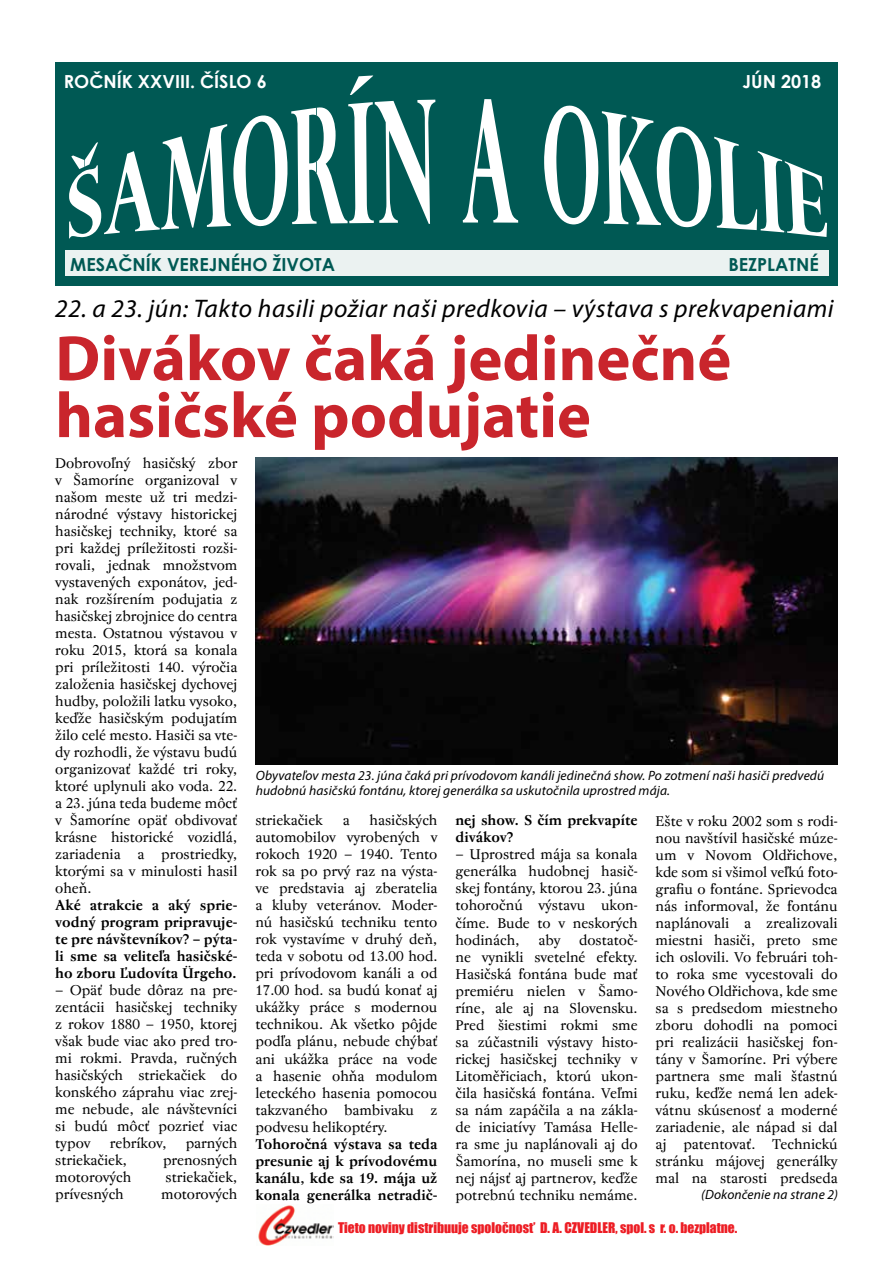
<style>
.page{position:relative;width:893px;height:1263px;background:#fff}
.page>*{position:absolute;margin:0;border:0;box-sizing:border-box;transform-origin:0 0}
.t1{font:700 64.5px/57px "Myriad Pro";color:#c9252c}
.t2{font:italic 25.5px "Myriad Pro";letter-spacing:.02em;color:#000}
.t3{font:700 18px "Century Gothic";color:#005954}
.t4{font:700 18px "Century Gothic";color:#fff}
.t5{font:14.25px/17px "Regent Pro";letter-spacing:-.005em;color:#000;text-align:justify}
.t6{font:700 14.25px/17px "Regent Pro";letter-spacing:-.005em;color:#000;text-align:justify}
.t7{font:italic 13.5px/15px "Myriad Pro";letter-spacing:.01em;color:#000}
.t8{font:13.5px "Impact";color:#ed1d24}
</style>
<div class="page">
<img style="left:255px;top:457px;width:583px;height:307px">
<div style="left:55px;top:63px;width:783px;height:223px;background:#005954"></div>
<div style="left:65px;top:250px;width:763px;height:26px;background:#ebf2f1"></div>
<svg style="left:69px;top:75px;width:758px;height:163px"></svg>
<img style="left:258px;top:1205px;width:76px;height:41px">
<p class="t4" style="left:64px;top:68px;width:205px">ROČNÍK XXVIII. ČÍSLO 6</p>
<p class="t4" style="left:742px;top:68px;width:80px">JÚN 2018</p>
<p class="t3" style="left:70px;top:250px;width:266px">MESAČNÍK VEREJNÉHO ŽIVOTA</p>
<p class="t3" style="left:728px;top:250px;width:92px">BEZPLATNÉ</p>
<h2 class="t2" style="left:55px;top:292px;width:780px">22. a 23. jún: Takto hasili požiar naši predkovia – výstava s prekvapeniami</h2>
<h1 class="t1" style="left:55px;top:328px;width:678px">Divákov čaká jedinečné hasičské podujatie</h1>
<p class="t5" style="left:55px;top:455px;width:184px">Dobrovoľný hasičský zbor v Šamoríne organizoval v našom meste už tri medzi&shy;národné výstavy historickej hasičskej techniky, ktoré sa pri každej príležitosti rozši&shy;rovali, jednak množstvom vystavených exponátov, jed&shy;nak rozšírením podujatia z hasičskej zbrojnice do centra mesta. Ostatnou výstavou v roku 2015, ktorá sa konala pri príležitosti 140. výročia založenia hasičskej dychovej hudby, položili latku vysoko, keďže hasičským podujatím žilo celé mesto. Hasiči sa vte&shy;dy rozhodli, že výstavu budú organizovať každé tri roky, ktoré uplynuli ako voda. 22. a 23. júna teda budeme môcť v Šamoríne opäť obdivovať krásne historické vozidlá, zariadenia a prostriedky, ktorými sa v minulosti hasil oheň.</p>
<p class="t6" style="left:55px;top:897px;width:184px">Aké atrakcie a aký sprie&shy;vodný program pripravuje&shy;te pre návštevníkov? – pýta&shy;li sme sa veliteľa hasičské&shy;ho zboru Ľudovíta Ürgeho.</p>
<p class="t5" style="left:55px;top:982px;width:184px">– Opäť bude dôraz na pre&shy;zentácii hasičskej techniky z rokov 1880 – 1950, ktorej však bude viac ako pred tro&shy;mi rokmi. Pravda, ručných hasičských striekačiek do konského záprahu viac zrej&shy;me nebude, ale návštevníci si budú môcť pozrieť viac typov</p>
<p class="t7" style="left:256px;top:767px;width:570px">Obyvateľov mesta 23. júna čaká pri prívodovom kanáli jedinečná show. Po zotmení naši hasiči predvedú hudobnú hasičskú fontánu, ktorej generálka sa uskutočnila uprostred mája.</p>
<p class="t5" style="left:255px;top:812px;width:184px;text-indent:114px">hasičských automobilov vyrobených v rokoch 1920 – 1940. Tento rok sa po prvý raz na výsta&shy;ve predstavia aj zberatelia a kluby veteránov. Moder&shy;nú hasičskú techniku tento rok vystavíme v druhý deň, teda v sobotu od 13.00 hod. pri prívodovom kanáli a od 17.00 hod. sa budú konať aj ukážky práce s modernou technikou. Ak všetko pôjde podľa plánu, nebude chýbať ani ukážka práce na vode a hasenie ohňa modulom leteckého hasenia pomocou takzvaného bambivaku z podvesu helikoptéry.</p>
<p class="t6" style="left:255px;top:1135px;width:184px">Tohoročná výstava sa teda presunie aj k prívodovému kanálu, kde sa 19. mája už konala generálka netradič-</p>
<p class="t5" style="left:255px;top:812px;width:69px">striekačiek</p>
<p class="t5" style="left:343px;top:812px;width:9px">a</p>
<p class="t6" style="left:455px;top:812px;width:184px">nej show. S čím prekvapíte divákov?</p>
<p class="t5" style="left:455px;top:846px;width:184px">– Uprostred mája sa konala generálka hudobnej hasič&shy;skej fontány, ktorou 23. júna tohoročnú výstavu ukon&shy;číme. Bude to v neskorých hodinách,</p>
<p class="t5" style="left:656px;top:812px;width:184px">Ešte v roku 2002 som s rodi&shy;nou navštívil hasičské múze&shy;um v Novom Oldřichove, kde som si všimol veľkú foto&shy;grafiu o fontáne. Sprievodca nás informoval, že fontánu naplánovali a zrealizovali miestni hasiči, preto sme ich oslovili. Vo februári toh&shy;to roka sme vycestovali do Nového Oldřichova, kde sme sa s predsedom miestneho zboru dohodli na pomoci pri realizácii hasičskej fon&shy;tány v Šamoríne. Pri výbere partnera sme mali šťastnú ruku, keďže nemá len adek&shy;vátnu skúsenosť a moderné zariadenie, ale nápad si dal aj patentovať. Technickú stránku májovej generálky mal na starosti predseda</p>
<p class="t5" style="left:455px;top:931px;width:184px;text-indent:124px">dostatoč&shy;ne vynikli svetelné efekty.<br>Hasičská fontána bude mať premiéru nielen v Šamo&shy;ríne, ale aj na Slovensku.<br>Pred šiestimi rokmi sme sa zúčastnili výstavy histo&shy;rickej hasičskej techniky v Litoměřiciach, ktorú ukon&shy;čila hasičská fontána. Veľmi sa nám zapáčila a na zákla&shy;de iniciatívy Tamása Helle&shy;ra sme ju naplánovali aj do Šamorína, no museli sme k nej nájsť aj partnerov, keďže potrebnú techniku nemáme.</p>
<p class="t5" style="left:538px;top:931px;width:24px">aby</p>
<p class="t5" style="left:110px;top:1135px;width:58px">rebríkov,</p>
<p class="t5" style="left:186px;top:1135px;width:53px">parných</p>
<p class="t5" style="left:55px;top:1152px;width:73px">striekačiek,</p>
<p class="t5" style="left:163px;top:1152px;width:76px">prenosných</p>
<p class="t5" style="left:55px;top:1169px;width:78px">motorových</p>
<p class="t5" style="left:165px;top:1169px;width:73px">striekačiek,</p>
<p class="t5" style="left:55px;top:1186px;width:70px">prívesných</p>
<p class="t5" style="left:161px;top:1186px;width:78px">motorových</p>
<p class="t7" style="left:701px;top:1186px;width:139px">(Dokončenie na strane 2)</p>
<p class="t8" style="left:338px;top:1217px;width:401px">Tieto noviny distribuuje spoločnosť D. A. CZVEDLER, spol. s r. o. bezplatne.</p>
</div>
